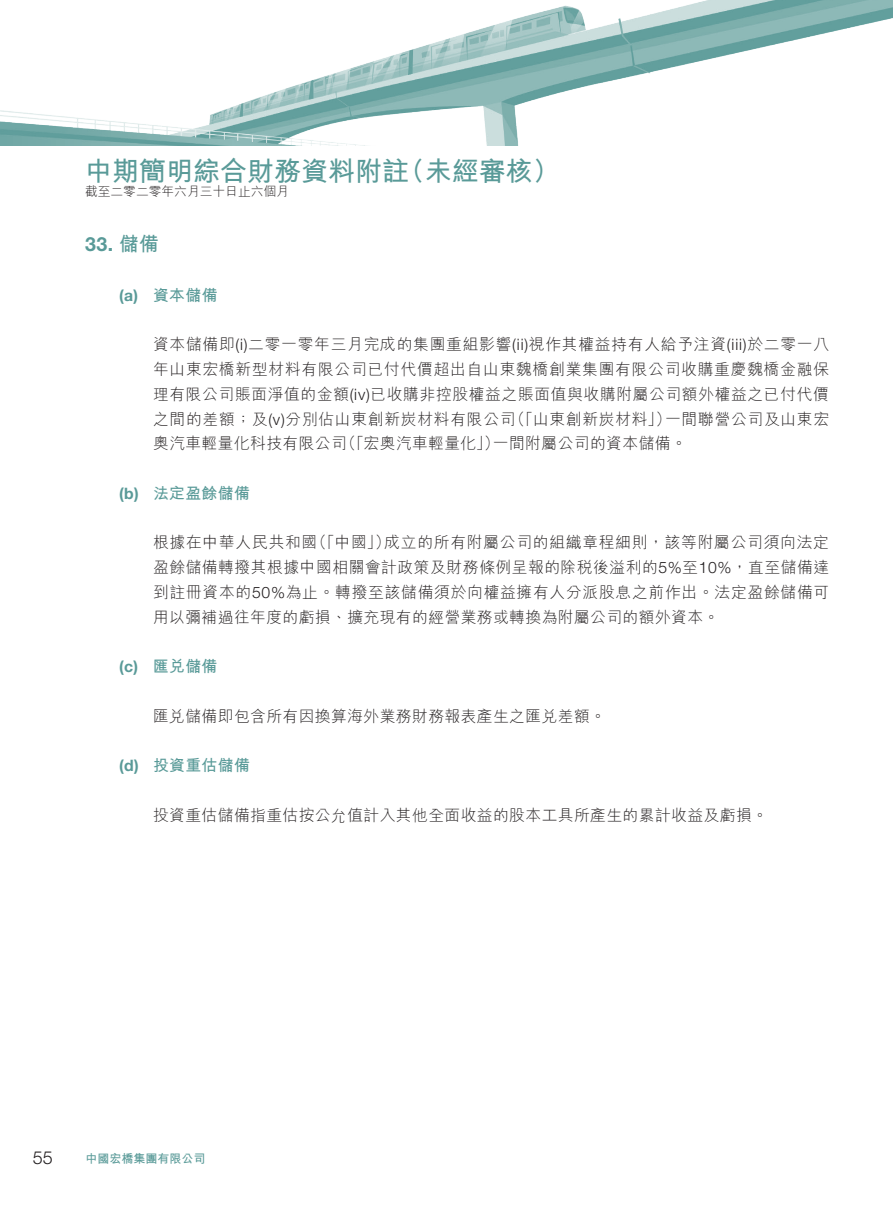
<style>
.page{position:relative;width:893px;height:1212px;background:#fff}
.page>*{position:absolute;margin:0;border:0;box-sizing:border-box;transform-origin:0 0}
.t1{font:700 27px "M Hei HK";color:#599a98}
.t2{font:700 19.5px "Helvetica Neue LT Std";color:#599a98}
.t3{font:300 18px "Helvetica Neue LT Std";color:#231f20}
.t4{font:300 15.75px/24.8px "M Hei HK";letter-spacing:.04em;color:#231f20}
.t5{font:700 15.75px "M Hei HK";letter-spacing:.03em;color:#599a98}
.t6{font:700 15.75px "Helvetica Neue LT Std";color:#599a98}
.t7{font:300 12.75px "M Hei HK";color:#231f20}
.t8{font:700 12px "M Hei HK";color:#599a98}
.s1{font-family:"M Hei HK"}
.s2{font-family:"Helvetica Neue LT Std"}
</style>
<div class="page">
<img style="left:0;top:0;width:893px;height:145px">
<h1 class="t1" style="left:85px;top:152px;width:325px">中期簡明綜合財務資料附註</h1>
<p class="t7" style="left:85px;top:183px;width:205px">截至二零二零年六月三十日止六個月</p>
<p class="t2" style="left:85px;top:232px;width:75px">33. <span class="s1">儲備</span></p>
<p class="t5" style="left:153px;top:284px;width:66px">資本儲備</p>
<h1 class="t1" style="left:398px;top:152px;width:163px">（未經審核(</h1>
<p class="t6" style="left:119px;top:285px;width:21px">a( )</p>
<p class="t6" style="left:119px;top:483px;width:21px">b( )</p>
<p class="t6" style="left:119px;top:657px;width:21px">c( )</p>
<p class="t6" style="left:119px;top:756px;width:21px">d( )</p>
<p class="t4" style="left:153px;top:332px;width:678px;text-align:right">資本儲備即 <span class="s2">)i(</span> 二零一零年三月完成的集團重組影響 <span class="s2">)i i(</span> 視作其權益持有人給予注資<span class="s2">(iii)</span>於二零一八年山東宏橋新型材料有限公司已付代價超出自山東魏橋創業集團有限公司收購重慶魏橋金融保理有限公司賬面淨值的金額 <span class="s2">i v( )</span>已收購非控股權益之賬面值與收購附屬公司額外權益之已付代價一間聯營公司及山東宏</p>
<p class="t4" style="left:509px;top:406px;width:163px">（「山東創新炭材料」）</p>
<p class="t4" style="left:493px;top:406px;width:195px;text-indent:-340px">之間的差額；及 <span class="s2">)v(</span> 分別佔山東創新炭材料有限公司<br>一間附屬公司的資本儲備。</p>
<p class="t4" style="left:340px;top:430px;width:160px">（「宏奧汽車輕量化」）</p>
<p class="t4" style="left:153px;top:430px;width:195px">奧汽車輕量化科技有限公司</p>
<p class="t5" style="left:153px;top:482px;width:98px">法定盈餘儲備</p>
<p class="t4" style="left:311px;top:529px;width:81px">（「中國」）</p>
<p class="t4" style="left:153px;top:529px;width:678px">根據在中華人民共和國<br>盈餘儲備轉撥其根據中國相關會計政策及財務條例呈報的除稅後溢利的<span class="s2">5%</span>至<span class="s2">10%</span>，直至儲備達到註冊資本的<span class="s2">50%</span>為止。轉撥至該儲備須於向權益擁有人分派股息之前作出。法定盈餘儲備可用以彌補過往年度的虧損、擴充現有的經營業務或轉換為附屬公司的額外資本。</p>
<p class="t5" style="left:153px;top:655px;width:66px">匯兌儲備</p>
<p class="t4" style="left:384px;top:529px;width:446px">成立的所有附屬公司的組織章程細則，該等附屬公司須向法定</p>
<p class="t4" style="left:153px;top:703px;width:454px">匯兌儲備即包含所有因換算海外業務財務報表產生之匯兌差額。</p>
<p class="t5" style="left:153px;top:754px;width:98px">投資重估儲備</p>
<p class="t4" style="left:153px;top:802px;width:616px">投資重估儲備指重估按公允值計入其他全面收益的股本工具所產生的累計收益及虧損。</p>
<p class="t3" style="left:33px;top:1147px;width:22px">55</p>
<p class="t8" style="left:85px;top:1150px;width:121px">中國宏橋集團有限公司</p>
</div>
